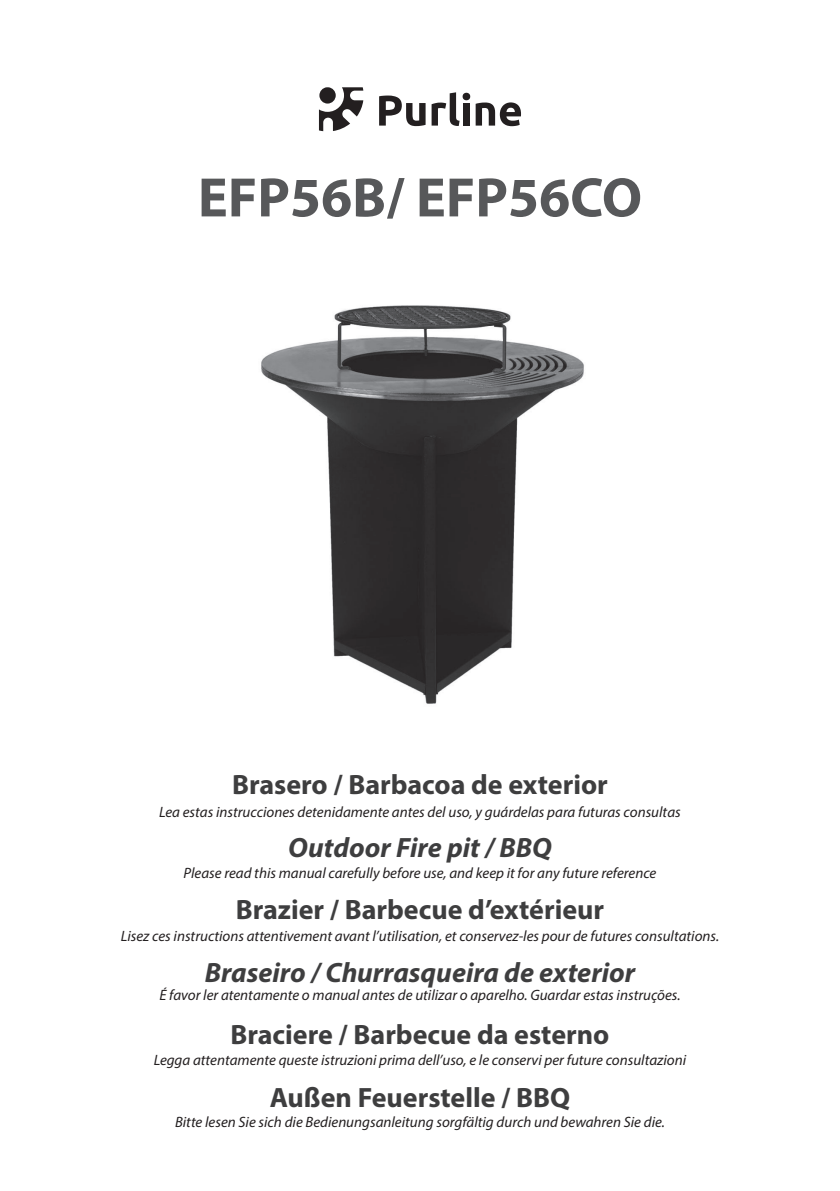
<style>
.page{position:relative;width:840px;height:1191px;background:#fff}
.page>*{position:absolute;margin:0;border:0;box-sizing:border-box;transform-origin:0 0}
.t1{font:700 56px "Myriad Pro";color:#57585a}
.t2{font:700 28px "Myriad Pro";color:#3e3e3f}
.t3{font:italic 700 28px "Myriad Pro";color:#3e3e3f}
.t4{font:italic 15px "Myriad Pro";color:#231f20}
</style>
<div class="page">
<svg style="left:379px;top:96px;width:46px;height:30px"></svg>
<svg style="left:431px;top:92px;width:89px;height:34px"></svg>
<svg style="left:319px;top:87px;width:44px;height:44px"></svg>
<div style="left:319px;top:87px;width:16px;height:17px;background:#231f20;border-radius:50%"></div>
<img style="left:261px;top:305px;width:323px;height:399px">
<h1 class="t1" style="left:198px;top:161px;width:445px">EFP56B/ EFP56CO</h1>
<h2 class="t2" style="left:232px;top:766px;width:377px">Brasero / Barbacoa de exterior</h2>
<p class="t4" style="left:159px;top:802px;width:522px">Lea estas instrucciones detenidamente antes del uso, y guárdelas para futuras consultas</p>
<h2 class="t3" style="left:288px;top:829px;width:265px">Outdoor Fire pit / BBQ</h2>
<h2 class="t2" style="left:236px;top:891px;width:369px">Brazier / Barbecue d’extérieur</h2>
<p class="t4" style="left:183px;top:863px;width:474px">Please read this manual carefully before use, and keep it for any future reference</p>
<p class="t4" style="left:121px;top:927px;width:599px">Lisez ces instructions attentivement avant l’utilisation, et conservez-les pour de futures consultations.</p>
<h2 class="t3" style="left:205px;top:954px;width:431px">Braseiro / Churrasqueira de exterior</h2>
<p class="t4" style="left:159px;top:986px;width:522px">É favor ler atentamente o manual antes de utilizar o aparelho. Guardar estas instruções.</p>
<h2 class="t2" style="left:230px;top:1016px;width:380px">Braciere / Barbecue da esterno</h2>
<p class="t4" style="left:154px;top:1050px;width:533px">Legga attentamente queste istruzioni prima dell’uso, e le conservi per future consultazioni</p>
<h2 class="t2" style="left:269px;top:1079px;width:302px">Außen Feuerstelle / BBQ</h2>
<p class="t4" style="left:175px;top:1112px;width:491px">Bitte lesen Sie sich die Bedienungsanleitung sorgfältig durch und bewahren Sie die.</p>
</div>
